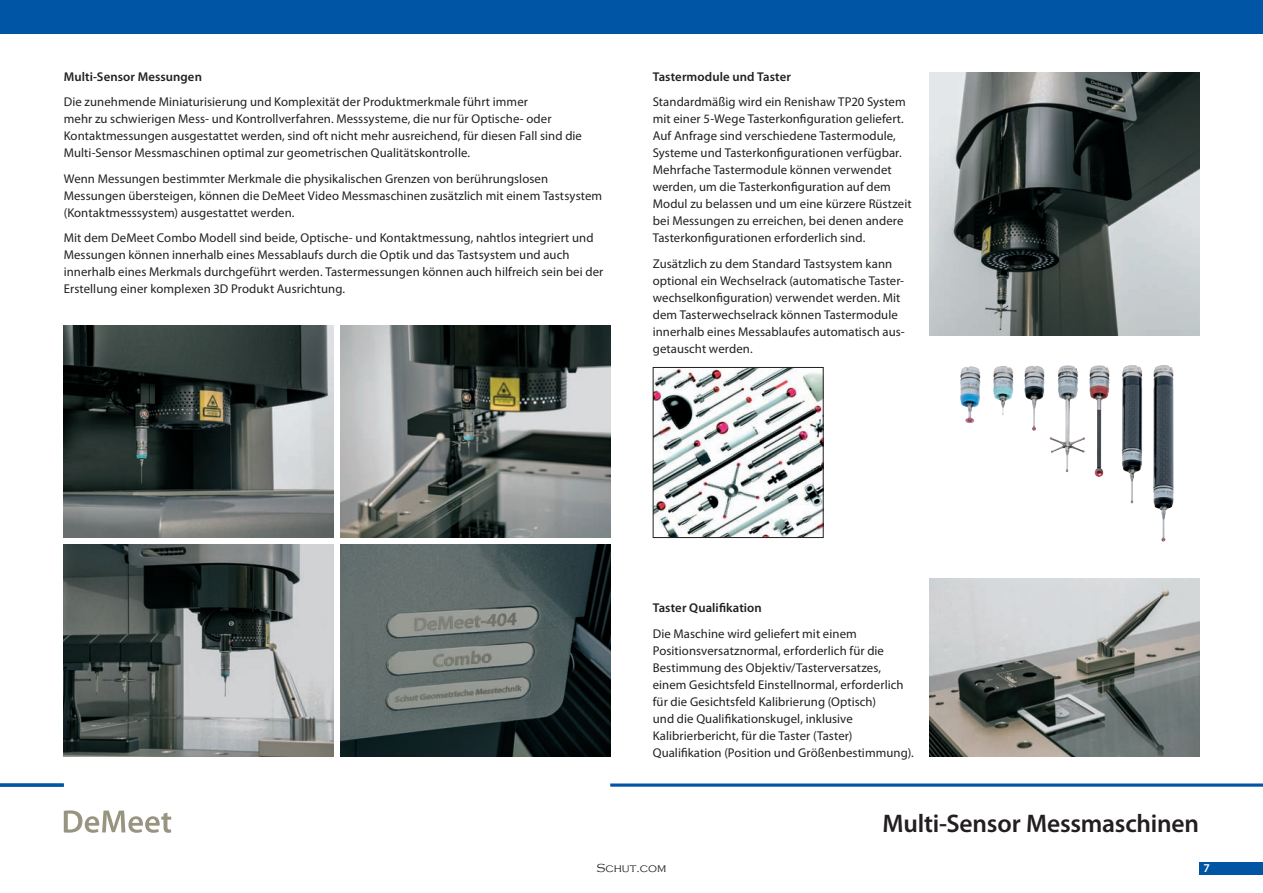
<style>
.page{position:relative;width:1263px;height:893px;background:#fff}
.page>*{position:absolute;margin:0;border:0;box-sizing:border-box;transform-origin:0 0}
.t1{font:600 25.5px "Myriad Pro";letter-spacing:-.01em;color:#231f20}
.t2{font:12.75px/17px "Myriad Pro";letter-spacing:.005em;color:#231f20}
.t3{font:600 12.75px "Myriad Pro";letter-spacing:.01em;color:#231f20}
.t4{font:300 12px "Copperplate Gothic";color:#231f20}
.t5{font:600 12px "Myriad Pro";color:#fff}
</style>
<div class="page">
<img style="left:64px;top:544px;width:270px;height:213px">
<img style="left:1122px;top:365px;width:52px;height:177px">
<img style="left:655px;top:369px;width:166px;height:167px">
<div style="left:653px;top:367px;width:170px;height:171px;border:1px solid #231f20"></div>
<img style="left:340px;top:325px;width:270px;height:213px">
<img style="left:929px;top:578px;width:270px;height:179px">
<img style="left:64px;top:325px;width:270px;height:213px">
<img style="left:929px;top:72px;width:270px;height:264px">
<img style="left:340px;top:544px;width:270px;height:213px">
<div style="left:1199px;top:862px;width:64px;height:13px;background:#0155a5"></div>
<div style="left:0;top:0;width:1263px;height:34px;background:#0155a5"></div>
<svg style="left:0;top:783px;width:64px;height:4px"></svg>
<svg style="left:610px;top:783px;width:653px;height:4px;background:#3477b6"></svg>
<svg style="left:64px;top:810px;width:107px;height:23px"></svg>
<p class="t3" style="left:64px;top:68px;width:140px">Multi-Sensor Messungen</p>
<p class="t2" style="left:64px;top:93px;width:520px">Die zunehmende Miniaturisierung und Komplexität der Produktmerkmale führt immer<br>mehr zu schwierigen Mess- und Kontrollverfahren. Messsysteme, die nur für Optische- oder Kontaktmessungen ausgestattet werden, sind oft nicht mehr ausreichend, für diesen Fall sind die Multi-Sensor Messmaschinen optimal zur geometrischen Qualitätskontrolle.</p>
<p class="t2" style="left:64px;top:170px;width:540px">Wenn Messungen bestimmter Merkmale die physikalischen Grenzen von berührungslosen<br>Messungen übersteigen, können die DeMeet Video Messmaschinen zusätzlich mit einem Tastsystem (Kontaktmesssystem) ausgestattet werden.</p>
<p class="t2" style="left:64px;top:229px;width:541px">Mit dem DeMeet Combo Modell sind beide, Optische- und Kontaktmessung, nahtlos integriert und Messungen können innerhalb eines Messablaufs durch die Optik und das Tastsystem und auch innerhalb eines Merkmals durchgeführt werden. Tastermessungen können auch hilfreich sein bei der Erstellung einer komplexen 3D Produkt Ausrichtung.</p>
<p class="t3" style="left:653px;top:68px;width:140px">Tastermodule und Taster</p>
<p class="t2" style="left:653px;top:93px;width:260px">Standardmäßig wird ein Renishaw TP20 System mit einer 5-Wege Tasterkonfiguration geliefert.<br>Auf Anfrage sind verschiedene Tastermodule, Systeme und Tasterkonfigurationen verfügbar.<br>Mehrfache Tastermodule können verwendet werden, um die Tasterkonfiguration auf dem Modul zu belassen und um eine kürzere Rüstzeit bei Messungen zu erreichen, bei denen andere Tasterkonfigurationen erforderlich sind.</p>
<p class="t2" style="left:653px;top:255px;width:254px">Zusätzlich zu dem Standard Tastsystem kann optional ein Wechselrack (automatische Taster&shy;wechselkonfiguration) verwendet werden. Mit dem Tasterwechselrack können Tastermodule innerhalb eines Messablaufes automatisch aus&shy;getauscht werden.</p>
<p class="t3" style="left:653px;top:600px;width:111px">Taster Qualifikation</p>
<p class="t2" style="left:653px;top:625px;width:262px">Die Maschine wird geliefert mit einem Positionsversatznormal, erforderlich für die Bestimmung des Objektiv/Tasterversatzes, einem Gesichtsfeld Einstellnormal, erforderlich für die Gesichtsfeld Kalibrierung (Optisch)<br>und die Qualifikationskugel, inklusive Kalibrierbericht, für die Taster (Taster)<br>Qualifikation (Position und Größenbestimmung).</p>
<h1 class="t1" style="left:882px;top:808px;width:318px">Multi-Sensor Messmaschinen</h1>
<p class="t4" style="left:596px;top:861px;width:71px">Schut.com</p>
<p class="t5" style="left:1203px;top:860px;width:8px">7</p>
</div>
